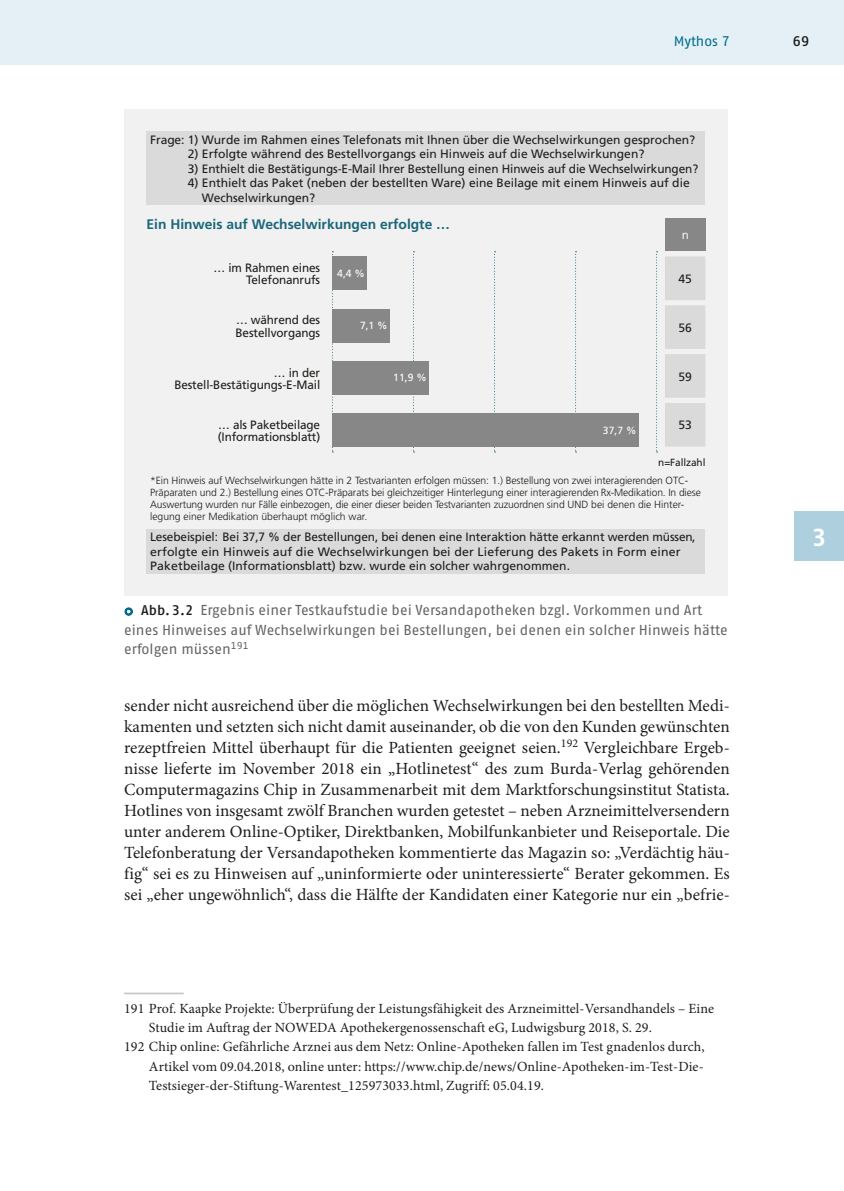
<style>
.page{position:relative;width:844px;height:1191px;background:#fff}
.page>*{position:absolute;margin:0;border:0;box-sizing:border-box;transform-origin:0 0}
.t1{font:700 24.5px "Fago Pro";color:#fff}
.t2{font:17.15px/21px "Minion Pro";letter-spacing:.005em;color:#1d1d1b;text-align:justify}
.t3{font:14.35px/19.2px "Fago Pro";color:#646463}
.t4{font:14px "Minion Pro";letter-spacing:.01em;color:#1d1d1b}
.t5{font:14px "Fago Pro";color:#006b8d}
.t6{font:600 14px "Fago Pro";color:#1d1d1b}
.t7{font:700 13.83px "Frutiger";color:#1a677b}
.t8{font:12.08px/12.1px "Frutiger";color:#1d1d1b}
.t9{font:12.08px "Frutiger";color:#f1f1f1}
.t10{font:300 10.33px/12.1px "Frutiger";letter-spacing:-.01em;color:#1d1d1b}
.t11{font:10.33px "Frutiger";color:#fff}
.t12{font:10.33px "Frutiger";letter-spacing:-.01em;color:#1d1d1b}
.s1{font-family:"Arial Unicode MS";font-size:15.4px;color:#006b8d}
.s2{font-weight:600;font-size:14px;color:#1d1d1b}
</style>
<div class="page">
<div style="left:0;top:0;width:729px;height:64px;background:#e4f0f5"></div>
<div style="left:729px;top:0;width:114px;height:64px;background:#e4f0f5"></div>
<div style="left:794px;top:511px;width:49px;height:50px;background:#adcfde"></div>
<hr style="left:124px;top:992px;width:60px;height:2px;background:#c7c7c6">
<div style="left:124px;top:109px;width:603px;height:487px;background:#f1f1f1"></div>
<svg style="left:332px;top:251px;width:1px;height:201px"></svg>
<svg style="left:656px;top:251px;width:1px;height:201px"></svg>
<svg style="left:494px;top:251px;width:1px;height:201px"></svg>
<svg style="left:575px;top:251px;width:1px;height:201px"></svg>
<svg style="left:413px;top:251px;width:1px;height:201px"></svg>
<div style="left:332px;top:256px;width:35px;height:34px;background:#878787"></div>
<div style="left:332px;top:361px;width:97px;height:34px;background:#878787"></div>
<div style="left:332px;top:309px;width:58px;height:33px;background:#878787"></div>
<div style="left:332px;top:413px;width:306px;height:34px;background:#878787"></div>
<div style="left:664px;top:218px;width:41px;height:33px;background:#878787"></div>
<svg style="left:665px;top:256px;width:40px;height:190px;background:#dbdbdb"></svg>
<div style="left:146px;top:131px;width:559px;height:74px;background:#dadada"></div>
<div style="left:146px;top:529px;width:559px;height:45px;background:#dadada"></div>
<svg style="left:124px;top:607px;width:9px;height:9px"></svg>
<p class="t5" style="left:673px;top:32px;width:57px">Mythos 7</p>
<p class="t6" style="left:792px;top:32px;width:18px">69</p>
<p class="t8" style="left:150px;top:133px;width:546px">Frage: 1) Wurde im Rahmen eines Telefonats mit Ihnen über die Wechselwirkungen gesprochen?</p>
<p class="t8" style="left:188px;top:148px;width:458px">2) Erfolgte während des Bestellvorgangs ein Hinweis auf die Wechselwirkungen?</p>
<p class="t8" style="left:188px;top:162px;width:512px">3) Enthielt die Bestätigungs-E-Mail Ihrer Bestellung einen Hinweis auf die Wechselwirkungen?</p>
<p class="t8" style="left:202px;top:176px;width:489px;line-height:14.5px;text-indent:-14px">4) Enthielt das Paket (neben der bestellten Ware) eine Beilage mit einem Hinweis auf die<br>Wechselwirkungen?</p>
<p class="t7" style="left:146px;top:216px;width:305px">Ein Hinweis auf Wechselwirkungen erfolgte …</p>
<p class="t8" style="left:213px;top:262px;width:108px;text-align:right">… im Rahmen eines<br>Telefonanrufs</p>
<p class="t8" style="left:235px;top:314px;width:86px">… während des<br>Bestellvorgangs</p>
<p class="t8" style="left:174px;top:366px;width:147px;text-align:right">… in der<br>Bestell-Bestätigungs-E-Mail</p>
<p class="t8" style="left:218px;top:419px;width:104px">… als Paketbeilage (Informationsblatt)</p>
<p class="t11" style="left:337px;top:267px;width:29px">4,4 %</p>
<p class="t11" style="left:360px;top:319px;width:29px">7,1 %</p>
<p class="t11" style="left:393px;top:372px;width:35px">11,9 %</p>
<p class="t11" style="left:602px;top:424px;width:35px">37,7 %</p>
<p class="t9" style="left:681px;top:228px;width:9px">n</p>
<p class="t8" style="left:678px;top:272px;width:15px">45</p>
<p class="t8" style="left:678px;top:321px;width:15px">56</p>
<p class="t8" style="left:678px;top:370px;width:15px">59</p>
<p class="t8" style="left:678px;top:419px;width:15px">53</p>
<p class="t12" style="left:658px;top:456px;width:49px">n=Fallzahl</p>
<p class="t10" style="left:150px;top:474px;width:552px">*Ein Hinweis auf Wechselwirkungen hätte in 2 Testvarianten erfolgen müssen: 1.) Bestellung von zwei interagieren den OTC-Präparaten und 2.) Bestellung eines OTC-Präparats bei gleichzeitiger Hinterlegung einer interagierenden Rx-Medikation. In diese Auswertung wurden nur Fälle einbezogen, die einer dieser beiden Testvarianten zuzuordnen sind UND bei denen die Hinter&shy;legung einer Medikation überhaupt möglich war.</p>
<p class="t8" style="left:150px;top:529px;width:546px;line-height:14.5px">Lesebeispiel: Bei 37,7 % der Bestellungen, bei denen eine Interaktion hätte erkannt werden müssen, erfolgte ein Hinweis auf die Wechselwirkungen bei der Lieferung des Pakets in Form einer<br>Paketbeilage (Informationsblatt) bzw. wurde ein solcher wahrgenommen.</p>
<p class="t3" style="left:124px;top:601px;width:605px"><span class="s1">○</span> <span class="s2">Abb.3.2</span> Ergebnis einer Testkaufstudie bei Versandapotheken bzgl. Vorkommen und Art eines Hinweises auf Wechselwirkungen bei Bestellungen, bei denen ein solcher Hinweis hätte erfolgen müssen<sup>191</sup></p>
<p class="t2" style="left:124px;top:695px;width:607px">sender nicht ausreichend über die möglichen Wechselwirkungen bei den bestellten Medi&shy;kamenten und setzten sich nicht damit auseinander, ob die von den Kunden gewünschten rezeptfreien Mittel überhaupt für die Patienten geeignet seien.<sup>192</sup> Vergleichbare Ergeb&shy;nisse lieferte im November 2018 ein „Hotlinetest“ des zum Burda-Verlag gehörenden Computermagazins Chip in Zusammenarbeit mit dem Marktforschungsinstitut Statista.<br>Hotlines von insgesamt zwölf Branchen wurden getestet – neben Arzneimittelversendern unter anderem Online-Optiker, Direktbanken, Mobilfunkanbieter und Reiseportale. Die Telefonberatung der Versandapotheken kommentierte das Magazin so: „Verdächtig häu&shy;fig“ sei es zu Hinweisen auf „uninformierte oder uninteressierte“ Berater gekommen. Es sei „eher ungewöhnlich“, dass die Hälfte der Kandidaten einer Kategorie nur ein „befrie-</p>
<p class="t4" style="left:124px;top:999px;width:591px">191 Prof. Kaapke Projekte: Überprüfung der Leistungsfähigkeit des Arzneimittel-Versandhandels – Eine</p>
<p class="t4" style="left:149px;top:1018px;width:504px">Studie im Auftrag der NOWEDA Apothekergenossenschaft eG, Ludwigsburg 2018, S. 29.</p>
<p class="t4" style="left:124px;top:1037px;width:582px">192 Chip online: Gefährliche Arznei aus dem Netz: Online-Apotheken fallen im Test gnadenlos durch,</p>
<p class="t4" style="left:149px;top:1056px;width:556px">Artikel vom 09.04.2018, online unter: https://www.chip.de/news/Online-Apotheken-im-Test-Die-</p>
<p class="t4" style="left:149px;top:1076px;width:396px">Testsieger-der-Stiftung-Warentest_125973033.html, Zugriff: 05.04.19.</p>
<h1 class="t1" style="left:811px;top:522px;width:16px">3</h1>
</div>
